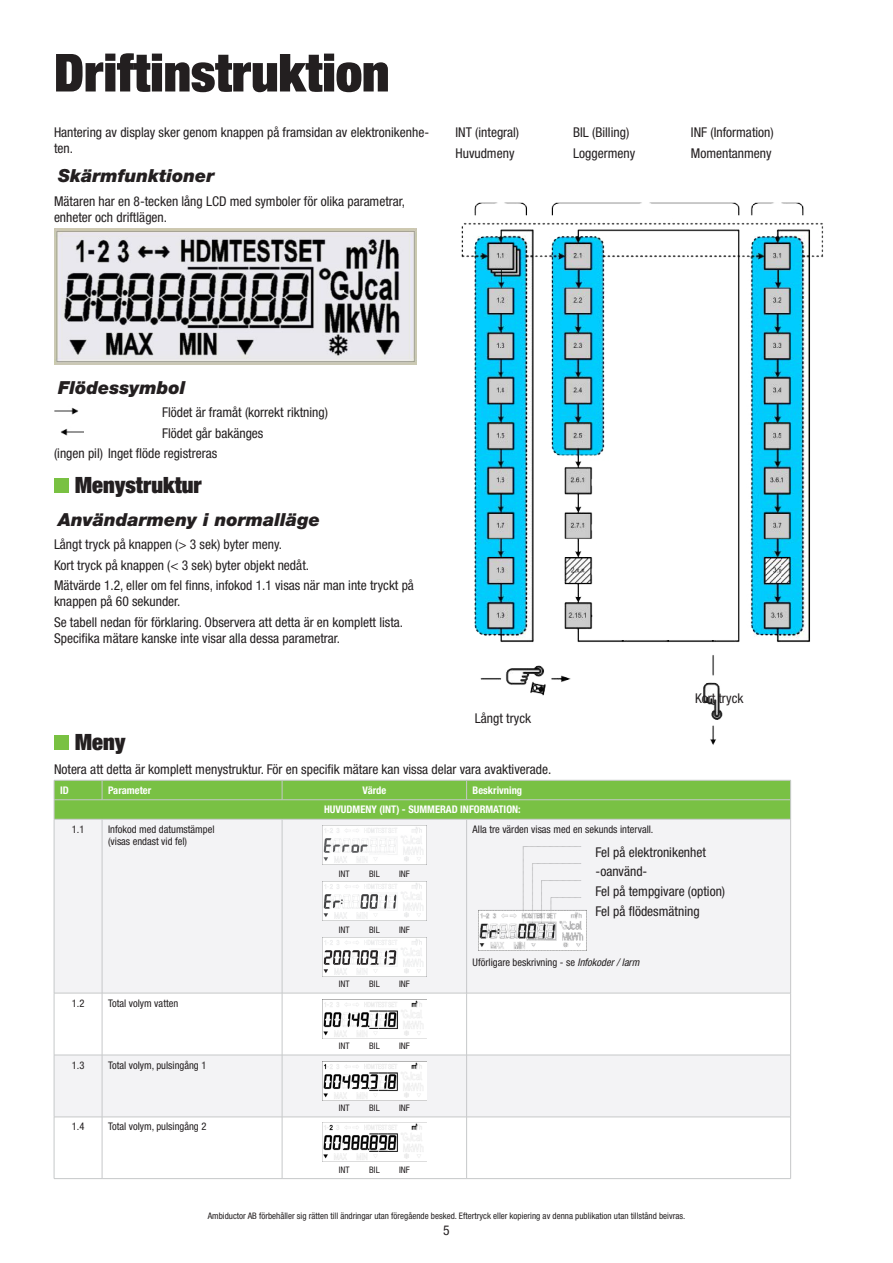
<style>
.page{position:relative;width:893px;height:1263px;background:#fff}
.page>*{position:absolute;margin:0;border:0;box-sizing:border-box;transform-origin:0 0}
.Rubbe_1{font:900 condensed 52.5px "Helvetica Neue LT Std";color:#231f20}
.Rubbe_2{font:900 condensed 22.5px "Helvetica Neue LT Std";color:#231f20}
.Rubbe_3{font:italic 900 18px "Helvetica Neue LT Std";color:#231f20}
.t1{font:condensed 13.5px/16.2px "Helvetica Neue LT Std";color:#231f20}
.Tabelltext-vänster{font:condensed 10.5px/12.6px "Helvetica Neue LT Std";color:#231f20}
.Tabellrubrik{font:700 condensed 10.5px "Helvetica Neue LT Std";color:#fff}
.Tabelltext{font:condensed 10.5px "Helvetica Neue LT Std";color:#231f20}
.Tabelltext-2{font:condensed 9px "Helvetica Neue LT Std";color:#231f20}
.s1{font-style:italic}
</style>
<div class="page">
<img style="left:54px;top:229px;width:362px;height:136px">
<img style="left:54px;top:407px;width:25px;height:8px">
<img style="left:60px;top:428px;width:24px;height:8px">
<div style="left:54px;top:478px;width:15px;height:15px;background:#79c142"></div>
<img style="left:461px;top:202px;width:363px;height:543px">
<div style="left:54px;top:735px;width:15px;height:15px;background:#79c142"></div>
<div style="left:55px;top:820px;width:735px;height:173px;background:#f3f3f5"></div>
<svg style="left:55px;top:994px;width:735px;height:184px"></svg>
<hr style="left:54px;top:819px;width:48px;height:1px;background:#c6c8c9">
<hr style="left:54px;top:819px;width:1px;height:174px;background:#c6c8c9">
<hr style="left:102px;top:819px;width:180px;height:1px;background:#c6c8c9">
<hr style="left:102px;top:819px;width:1px;height:174px;background:#c6c8c9">
<hr style="left:282px;top:819px;width:185px;height:1px;background:#c6c8c9">
<hr style="left:282px;top:819px;width:1px;height:174px;background:#c6c8c9">
<hr style="left:467px;top:819px;width:324px;height:1px;background:#c6c8c9">
<hr style="left:466px;top:819px;width:1px;height:174px;background:#c6c8c9">
<hr style="left:790px;top:819px;width:1px;height:174px;background:#c6c8c9">
<hr style="left:54px;top:993px;width:48px;height:1px;background:#c6c8c9">
<hr style="left:54px;top:993px;width:1px;height:62px;background:#c6c8c9">
<hr style="left:102px;top:993px;width:180px;height:1px;background:#c6c8c9">
<hr style="left:102px;top:993px;width:1px;height:62px;background:#c6c8c9">
<hr style="left:282px;top:993px;width:185px;height:1px;background:#c6c8c9">
<hr style="left:282px;top:993px;width:1px;height:62px;background:#c6c8c9">
<hr style="left:467px;top:993px;width:324px;height:1px;background:#c6c8c9">
<hr style="left:466px;top:993px;width:1px;height:62px;background:#c6c8c9">
<hr style="left:790px;top:993px;width:1px;height:62px;background:#c6c8c9">
<hr style="left:54px;top:1055px;width:48px;height:1px;background:#c6c8c9">
<hr style="left:54px;top:1055px;width:1px;height:62px;background:#c6c8c9">
<hr style="left:102px;top:1055px;width:180px;height:1px;background:#c6c8c9">
<hr style="left:102px;top:1055px;width:1px;height:62px;background:#c6c8c9">
<hr style="left:282px;top:1055px;width:185px;height:1px;background:#c6c8c9">
<hr style="left:282px;top:1055px;width:1px;height:62px;background:#c6c8c9">
<hr style="left:467px;top:1055px;width:324px;height:1px;background:#c6c8c9">
<hr style="left:466px;top:1055px;width:1px;height:62px;background:#c6c8c9">
<hr style="left:790px;top:1055px;width:1px;height:62px;background:#c6c8c9">
<hr style="left:54px;top:1117px;width:48px;height:1px;background:#c6c8c9">
<hr style="left:54px;top:1117px;width:1px;height:61px;background:#c6c8c9">
<hr style="left:102px;top:1117px;width:180px;height:1px;background:#c6c8c9">
<hr style="left:102px;top:1117px;width:1px;height:61px;background:#c6c8c9">
<hr style="left:282px;top:1117px;width:185px;height:1px;background:#c6c8c9">
<hr style="left:282px;top:1117px;width:1px;height:61px;background:#c6c8c9">
<hr style="left:467px;top:1117px;width:324px;height:1px;background:#c6c8c9">
<hr style="left:466px;top:1117px;width:1px;height:61px;background:#c6c8c9">
<hr style="left:790px;top:1117px;width:1px;height:61px;background:#c6c8c9">
<hr style="left:54px;top:1178px;width:48px;height:1px;background:#c6c8c9">
<hr style="left:102px;top:1178px;width:180px;height:1px;background:#c6c8c9">
<hr style="left:282px;top:1178px;width:185px;height:1px;background:#c6c8c9">
<hr style="left:467px;top:1178px;width:324px;height:1px;background:#c6c8c9">
<svg style="left:54px;top:780px;width:737px;height:39px;background:#7cc149"></svg>
<hr style="left:54px;top:799px;width:48px;height:1px;background:#c6c8c9">
<hr style="left:102px;top:799px;width:180px;height:1px;background:#c6c8c9">
<hr style="left:282px;top:799px;width:185px;height:1px;background:#c6c8c9">
<hr style="left:467px;top:799px;width:324px;height:1px;background:#c6c8c9">
<img style="left:322px;top:825px;width:105px;height:39px">
<img style="left:322px;top:881px;width:105px;height:39px">
<img style="left:322px;top:937px;width:105px;height:39px">
<img style="left:479px;top:847px;width:108px;height:104px">
<img style="left:322px;top:999px;width:105px;height:39px">
<img style="left:322px;top:1061px;width:105px;height:39px">
<img style="left:322px;top:1123px;width:105px;height:39px">
<p class="Rubbe_1" style="left:54px;top:39px;width:337px">Driftinstruktion</p>
<p class="t1" style="left:54px;top:124px;width:377px">Hantering av display sker genom knappen på framsidan av elektronikenhe&shy;ten.</p>
<p class="Rubbe_3" style="left:58px;top:165px;width:158px">Skärmfunktioner</p>
<p class="t1" style="left:54px;top:193px;width:353px">Mätaren har en 8-tecken lång LCD med symboler för olika parametrar, enheter och driftlägen.</p>
<p class="t1" style="left:455px;top:124px;width:65px">INT (integral)</p>
<p class="t1" style="left:573px;top:124px;width:58px">BIL (Billing)</p>
<p class="t1" style="left:691px;top:124px;width:84px">INF (Information)</p>
<p class="t1" style="left:455px;top:145px;width:61px">Huvudmeny</p>
<p class="t1" style="left:573px;top:145px;width:64px">Loggermeny</p>
<p class="t1" style="left:691px;top:145px;width:82px">Momentanmeny</p>
<p class="Rubbe_3" style="left:58px;top:376px;width:129px">Flödessymbol</p>
<p class="t1" style="left:162px;top:404px;width:168px">Flödet är framåt (korrekt riktning)</p>
<p class="t1" style="left:162px;top:425px;width:103px">Flödet går bakänges</p>
<p class="t1" style="left:54px;top:445px;width:165px">(ingen pil) Inget flöde registreras</p>
<p class="Rubbe_2" style="left:75px;top:471px;width:129px">Menystruktur</p>
<p class="Rubbe_3" style="left:58px;top:508px;width:263px">Användarmeny i normalläge</p>
<p class="t1" style="left:54px;top:536px;width:230px">Långt tryck på knappen (&gt; 3 sek) byter meny.</p>
<p class="t1" style="left:54px;top:557px;width:257px">Kort tryck på knappen (&lt; 3 sek) byter objekt nedåt.</p>
<p class="t1" style="left:54px;top:577px;width:361px">Mätvärde 1.2, eller om fel finns, infokod 1.1 visas när man inte tryckt på knappen på 60 sekunder.</p>
<p class="t1" style="left:54px;top:614px;width:351px">Se tabell nedan för förklaring. Observera att detta är en komplett lista.<br>Specifika mätare kanske inte visar alla dessa parametrar.</p>
<p class="t1" style="left:475px;top:710px;width:58px">Långt tryck</p>
<p class="t1" style="left:695px;top:690px;width:50px">Kort tryck</p>
<p class="Rubbe_2" style="left:75px;top:727px;width:52px">Meny</p>
<p class="t1" style="left:54px;top:761px;width:499px">Notera att detta är komplett menystruktur. För en specifik mätare kan vissa delar vara avaktiverade.</p>
<p class="Tabellrubrik" style="left:60px;top:784px;width:10px">ID</p>
<p class="Tabellrubrik" style="left:108px;top:784px;width:45px">Parameter</p>
<p class="Tabellrubrik" style="left:362px;top:784px;width:26px">Värde</p>
<p class="Tabellrubrik" style="left:473px;top:784px;width:51px">Beskrivning</p>
<p class="Tabellrubrik" style="left:324px;top:803px;width:198px">HUVUDMENY (INT) - SUMMERAD INFORMATION:</p>
<p class="Tabelltext" style="left:72px;top:823px;width:14px">1.1</p>
<p class="Tabelltext-vänster" style="left:108px;top:823px;width:108px">Infokod med datumstämpel (visas endast vid fel)</p>
<p class="Tabelltext-2" style="left:339px;top:868px;width:13px">INT</p>
<p class="Tabelltext-2" style="left:369px;top:868px;width:12px">BIL</p>
<p class="Tabelltext-2" style="left:399px;top:868px;width:12px">INF</p>
<p class="Tabelltext-vänster" style="left:473px;top:823px;width:182px">Alla tre värden visas med en sekunds intervall.</p>
<p class="t1" style="left:596px;top:843px;width:112px">Fel på elektronikenhet</p>
<p class="t1" style="left:596px;top:863px;width:53px">-oanvänd-</p>
<p class="t1" style="left:596px;top:883px;width:131px">Fel på tempgivare (option)</p>
<p class="t1" style="left:596px;top:903px;width:106px">Fel på flödesmätning</p>
<p class="Tabelltext-vänster" style="left:473px;top:956px;width:168px">Uförligare beskrivning - se <span class="s1">Infokoder / larm</span></p>
<p class="Tabelltext-2" style="left:339px;top:924px;width:13px">INT</p>
<p class="Tabelltext-2" style="left:369px;top:924px;width:12px">BIL</p>
<p class="Tabelltext-2" style="left:399px;top:924px;width:12px">INF</p>
<p class="Tabelltext" style="left:72px;top:997px;width:14px">1.2</p>
<p class="Tabelltext-vänster" style="left:108px;top:996px;width:72px">Total volym vatten</p>
<p class="Tabelltext" style="left:72px;top:1059px;width:14px">1.3</p>
<p class="Tabelltext-vänster" style="left:108px;top:1058px;width:100px">Total volym, pulsingång 1</p>
<p class="Tabelltext" style="left:72px;top:1120px;width:14px">1.4</p>
<p class="Tabelltext-vänster" style="left:108px;top:1120px;width:100px">Total volym, pulsingång 2</p>
<p class="Tabelltext-2" style="left:339px;top:979px;width:13px">INT</p>
<p class="Tabelltext-2" style="left:369px;top:979px;width:12px">BIL</p>
<p class="Tabelltext-2" style="left:399px;top:979px;width:12px">INF</p>
<p class="Tabelltext-2" style="left:339px;top:1040px;width:13px">INT</p>
<p class="Tabelltext-2" style="left:369px;top:1040px;width:12px">BIL</p>
<p class="Tabelltext-2" style="left:399px;top:1040px;width:12px">INF</p>
<p class="Tabelltext-2" style="left:339px;top:1102px;width:13px">INT</p>
<p class="Tabelltext-2" style="left:369px;top:1102px;width:12px">BIL</p>
<p class="Tabelltext-2" style="left:399px;top:1102px;width:12px">INF</p>
<p class="Tabelltext-2" style="left:339px;top:1164px;width:13px">INT</p>
<p class="Tabelltext-2" style="left:369px;top:1164px;width:12px">BIL</p>
<p class="Tabelltext-2" style="left:399px;top:1164px;width:12px">INF</p>
<p class="Tabelltext-2" style="left:208px;top:1210px;width:479px">Ambiductor AB förbehåller sig rätten till ändringar utan föregående besked. Eftertryck eller kopiering av denna publikation utan tillstånd beivras.</p>
<p class="t1" style="left:443px;top:1222px;width:8px">5</p>
</div>
